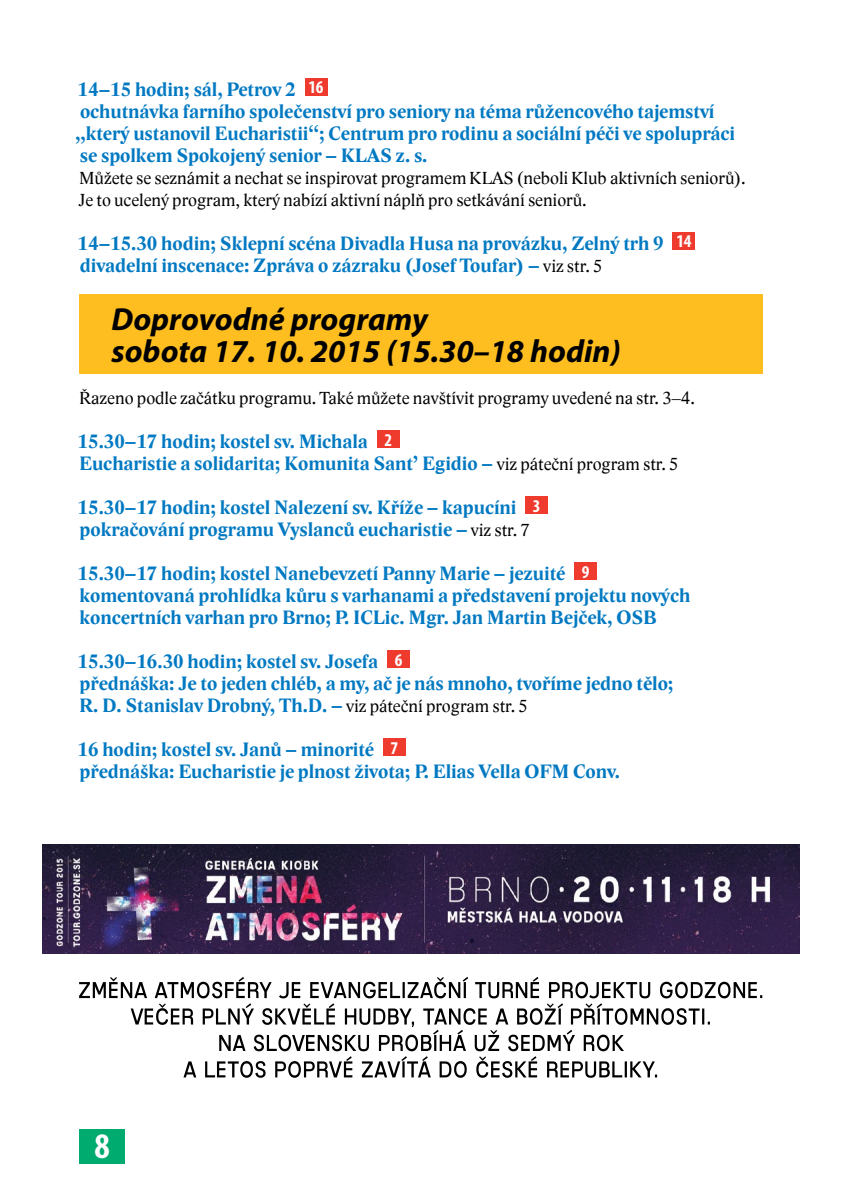
<style>
.page{position:relative;width:842px;height:1191px;background:#fff}
.page>*{position:absolute;margin:0;border:0;box-sizing:border-box;transform-origin:0 0}
.t1{font:700 condensed 36px "Myriad Pro";color:#fff}
.t2{font:italic 700 32px/32px "Myriad Pro";color:#000}
.t3{font:700 20px/22px "Lido STFCE";color:#0079c2}
.t4{font:18px/22px "Lido STFCE";color:#000}
.s1{font-family:"Myriad Pro";font-stretch:condensed;font-size:18px;color:#fff}
.s2{font-weight:400;font-size:18px;color:#000}
</style>
<div class="page">
<div style="left:79px;top:1129px;width:46px;height:34px;background:#00ab70"></div>
<div style="left:305px;top:79px;width:22px;height:17px;background:#ef3b2d"></div>
<div style="left:673px;top:233px;width:22px;height:17px;background:#ef3b2d"></div>
<div style="left:377px;top:431px;width:23px;height:17px;background:#ef3b2d"></div>
<div style="left:525px;top:497px;width:23px;height:17px;background:#ef3b2d"></div>
<div style="left:574px;top:563px;width:23px;height:17px;background:#ef3b2d"></div>
<div style="left:387px;top:651px;width:23px;height:17px;background:#ef3b2d"></div>
<div style="left:383px;top:739px;width:23px;height:17px;background:#ef3b2d"></div>
<div style="left:79px;top:294px;width:684px;height:79px;background:#febe1f"></div>
<img style="left:42px;top:844px;width:758px;height:109px">
<svg style="left:79px;top:977px;width:683px;height:100px"></svg>
<p class="t3" style="left:75px;top:78px;width:661px">14–15 hodin; sál, Petrov 2 <span class="s1">16<br></span>ochutnávka farního společenství pro seniory na téma růžencového tajemství „který ustanovil Eucharistii“; Centrum pro rodinu a sociální péči ve spolupráci se spolkem Spokojený senior – KLAS z. s.</p>
<p class="t4" style="left:79px;top:167px;width:669px">Můžete se seznámit a nechat se inspirovat programem KLAS (neboli Klub aktivních seniorů).<br>Je to ucelený program, který nabízí aktivní náplň pro setkávání seniorů.</p>
<p class="t3" style="left:78px;top:232px;width:615px">14–15.30 hodin; Sklepní scéna Divadla Husa na provázku, Zelný trh 9 <span class="s1">14 </span>divadelní inscenace: Zpráva o zázraku (Josef Toufar) – <span class="s2">viz str. 5</span></p>
<h2 class="t2" style="left:111px;top:302px;width:511px">Doprovodné programy<br>sobota 17. 10. 2015 (15.30–18 hodin)</h2>
<p class="t4" style="left:79px;top:387px;width:617px">Řazeno podle začátku programu. Také můžete navštívit programy uvedené na str. 3–4.</p>
<p class="t3" style="left:78px;top:430px;width:602px">15.30–17 hodin; kostel sv. Michala <span class="s1">2<br></span>Eucharistie a solidarita; Komunita Sant’ Egidio – <span class="s2">viz páteční program str. 5</span></p>
<p class="t3" style="left:78px;top:496px;width:464px">15.30–17 hodin; kostel Nalezení sv. Kříže – kapucíni <span class="s1">3 </span>pokračování programu Vyslanců eucharistie – <span class="s2">viz str. 7</span></p>
<p class="t3" style="left:78px;top:562px;width:614px">15.30–17 hodin; kostel Nanebevzetí Panny Marie – jezuité <span class="s1">9 </span>komentovaná prohlídka kůru s varhanami a představení projektu nových koncertních varhan pro Brno; P. ICLic. Mgr. Jan Martin Bejček, OSB</p>
<p class="t3" style="left:78px;top:650px;width:597px">15.30–16.30 hodin; kostel sv. Josefa <span class="s1">6<br></span>přednáška: Je to jeden chléb, a my, ač je nás mnoho, tvoříme jedno tělo;<br>R. D. Stanislav Drobný, Th.D. – <span class="s2">viz páteční program str. 5</span></p>
<p class="t3" style="left:78px;top:738px;width:544px">16 hodin; kostel sv. Janů – minorité <span class="s1">7<br></span>přednáška: Eucharistie je plnost života; P. Elias Vella OFM Conv.</p>
<h1 class="t1" style="left:94px;top:1123px;width:17px">8</h1>
</div>
